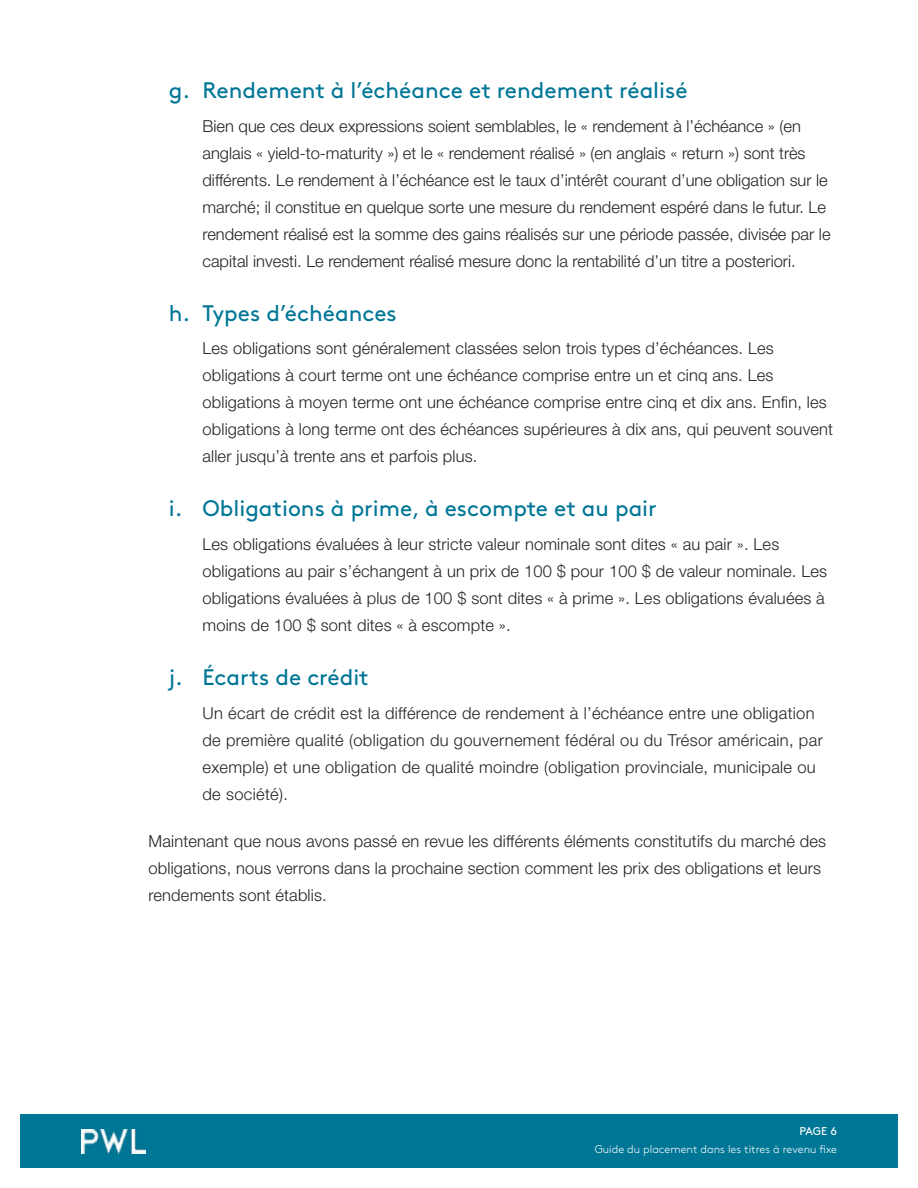
<style>
.page{position:relative;width:918px;height:1188px;background:#fff}
.page>*{position:absolute;margin:0;border:0;box-sizing:border-box;transform-origin:0 0}
.t1{font:22.5px "Brown Std";color:#007696}
.t2{font:300 16.5px/27px "Helvetica Neue LT Std";letter-spacing:.01em;color:#242424}
.t3{font:300 11.25px "Brown Std";color:#fff}
.t4{font:11.25px "Brown Std";color:#fff}
</style>
<div class="page">
<div style="left:20px;top:1114px;width:878px;height:54px;background:#007696"></div>
<img style="left:81px;top:1129px;width:65px;height:24px">
<h1 class="t1" style="left:169px;top:77px;width:520px">g. Rendement à l’échéance et rendement réalisé</h1>
<p class="t2" style="left:202px;top:112px;width:630px">Bien que ces deux expressions soient semblables, le « rendement à l’échéance » (en anglais « yield-to-maturity ») et le « rendement réalisé » (en anglais « return ») sont très différents. Le rendement à l’échéance est le taux d’intérêt courant d’une obligation sur le marché; il constitue en quelque sorte une mesure du rendement espéré dans le futur. Le rendement réalisé est la somme des gains réalisés sur une période passée, divisée par le capital investi. Le rendement réalisé mesure donc la rentabilité d’un titre a posteriori.</p>
<h1 class="t1" style="left:169px;top:300px;width:230px">h. Types d’échéances</h1>
<p class="t2" style="left:202px;top:335px;width:632px">Les obligations sont généralement classées selon trois types d’échéances. Les obligations à court terme ont une échéance comprise entre un et cinq ans. Les obligations à moyen terme ont une échéance comprise entre cinq et dix ans. Enfin, les obligations à long terme ont des échéances supérieures à dix ans, qui peuvent souvent aller jusqu’à trente ans et parfois plus.</p>
<h1 class="t1" style="left:169px;top:495px;width:490px">i. Obligations à prime, à escompte et au pair</h1>
<p class="t2" style="left:202px;top:530px;width:626px">Les obligations évaluées à leur stricte valeur nominale sont dites « au pair ». Les obligations au pair s’échangent à un prix de 100 $ pour 100 $ de valeur nominale. Les obligations évaluées à plus de 100 $ sont dites « à prime ». Les obligations évaluées à moins de 100 $ sont dites « à escompte ».</p>
<h1 class="t1" style="left:169px;top:664px;width:202px">j. Écarts de crédit</h1>
<p class="t2" style="left:202px;top:699px;width:622px">Un écart de crédit est la différence de rendement à l’échéance entre une obligation de première qualité (obligation du gouvernement fédéral ou du Trésor américain, par exemple) et une obligation de qualité moindre (obligation provinciale, municipale ou de société).</p>
<p class="t2" style="left:148px;top:827px;width:679px">Maintenant que nous avons passé en revue les différents éléments constitutifs du marché des obligations, nous verrons dans la prochaine section comment les prix des obligations et leurs rendements sont établis.</p>
<p class="t4" style="left:800px;top:1125px;width:39px">PAGE 6</p>
<p class="t3" style="left:595px;top:1143px;width:244px">Guide du placement dans les titres à revenu fixe</p>
</div>
